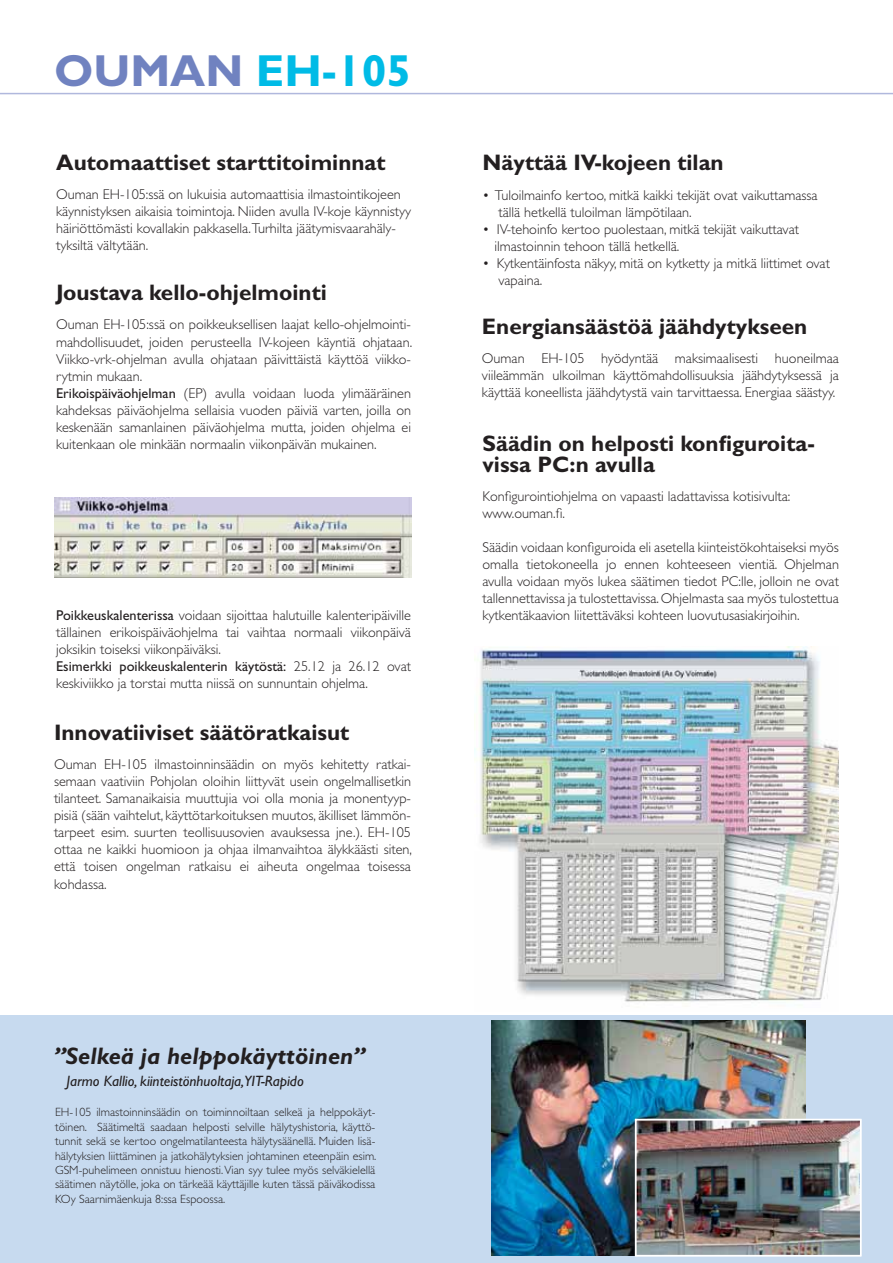
<style>
.page{position:relative;width:893px;height:1263px;background:#fff}
.page>*{position:absolute;margin:0;border:0;box-sizing:border-box;transform-origin:0 0}
.t1{font:700 45px "Gill Sans";color:#00bbe6}
.t2{font:italic 700 24px "Gill Sans";color:#231f20}
.t3{font:700 22.5px/21px "Gill Sans";color:#231f20}
.t4{font:italic 15px "Gill Sans";color:#231f20}
.t5{font:300 14.25px/17.1px "Gill Sans";color:#231f20}
.t6{font:300 12px/14.4px "Gill Sans";color:#231f20;text-align:justify}
.s1{color:#7082c0}
.s2{font-weight:400}
</style>
<div class="page">
<hr style="left:0;top:93px;width:893px;height:1px;background:#b0b8dd">
<img style="left:475px;top:646px;width:364px;height:356px">
<div style="left:0;top:1015px;width:893px;height:248px;background:#c7daef"></div>
<img style="left:492px;top:1021px;width:313px;height:235px">
<img style="left:638px;top:1122px;width:220px;height:131px">
<div style="left:635px;top:1119px;width:226px;height:137px;border:2px solid #fff"></div>
<img style="left:54px;top:498px;width:357px;height:80px">
<h1 class="t1" style="left:54px;top:55px;width:359px"><span class="s1">OUMAN</span> EH-105</h1>
<h3 class="t3" style="left:56px;top:154px;width:331px">Automaattiset starttitoiminnat</h3>
<p class="t5" style="left:56px;top:187px;width:356px">Ouman EH-105:ssä on lukuisia automaattisia ilmastointikojeen käynnistyksen aikaisia toimintoja. Niiden avulla IV-koje käynnistyy häiriöttömästi kovallakin pakkasella.Turhilta jäätymisvaarahäly&shy;tyksiltä vältytään.</p>
<h3 class="t3" style="left:56px;top:285px;width:272px">Joustava kello-ohjelmointi</h3>
<p class="t5" style="left:56px;top:318px;width:357px">Ouman EH-105:ssä on poikkeuksellisen laajat kello-ohjelmointi&shy;mahdollisuudet, joiden perusteella IV-kojeen käyntiä ohjataan.<br>Viikko-vrk-ohjelman avulla ohjataan päivittäistä käyttöä viikko&shy;rytmin mukaan.<br><span class="s2">Erikoispäiväohjelman</span> (EP) avulla voidaan luoda ylimääräinen kahdeksas päiväohjelma sellaisia vuoden päiviä varten, joilla on keskenään samanlainen päiväohjelma mutta, joiden ohjelma ei kuitenkaan ole minkään normaalin viikonpäivän mukainen.</p>
<h3 class="t3" style="left:482px;top:318px;width:327px">Energiansäästöä jäähdytykseen</h3>
<h3 class="t3" style="left:483px;top:155px;width:243px">Näyttää IV-kojeen tilan</h3>
<p class="t5" style="left:498px;top:188px;width:321px;text-indent:-16px">• Tuloilmainfo kertoo, mitkä kaikki tekijät ovat vaikuttamassa tällä hetkellä tuloilman lämpötilaan.</p>
<p class="t5" style="left:494px;top:222px;width:306px;text-indent:-12px">• IV-tehoinfo kertoo puolestaan, mitkä tekijät vaikuttavat ilmastoinnin tehoon tällä hetkellä.</p>
<p class="t5" style="left:498px;top:256px;width:333px;text-indent:-16px">• Kytkentäinfosta näkyy, mitä on kytketty ja mitkä liittimet ovat vapaina.</p>
<p class="t5" style="left:482px;top:351px;width:359px;text-align:justify">Ouman EH-105 hyödyntää maksimaalisesti huoneilmaa viileämmän ulkoilman käyttömahdollisuuksia jäähdytyksessä ja käyttää koneellista jäähdytystä vain tarvittaessa. Energiaa säästyy.</p>
<h3 class="t3" style="left:482px;top:435px;width:334px">Säädin on helposti konfiguroita&shy;vissa PC:n avulla</h3>
<p class="t5" style="left:482px;top:489px;width:309px">Konfigurointiohjelma on vapaasti ladattavissa kotisivulta: www.ouman.fi.</p>
<p class="t5" style="left:482px;top:540px;width:358px;text-align:justify">Säädin voidaan konfiguroida eli asetella kiinteistökohtaiseksi myös omalla tietokoneella jo ennen kohteeseen vientiä. Ohjelman avulla voidaan myös lukea säätimen tiedot PC:lle, jolloin ne ovat tallennettavissa ja tulostettavissa. Ohjelmasta saa myös tulostettua kytkentäkaavion liitettäväksi kohteen luovutusasiakirjoihin.</p>
<p class="t5" style="left:56px;top:608px;width:356px"><span class="s2">Poikkeuskalenterissa</span> voidaan sijoittaa halutuille kalenteripäiville tällainen erikoispäiväohjelma tai vaihtaa normaali viikonpäivä joksikin toiseksi viikonpäiväksi.<br><span class="s2">Esimerkki poikkeuskalenterin käytöstä:</span> 25.12 ja 26.12 ovat keskiviikko ja torstai mutta niissä on sunnuntain ohjelma.</p>
<h3 class="t3" style="left:54px;top:724px;width:297px">Innovatiiviset säätöratkaisut</h3>
<p class="t5" style="left:54px;top:757px;width:360px;text-align:justify">Ouman EH-105 ilmastoinninsäädin on myös kehitetty ratkai&shy;semaan vaativiin Pohjolan oloihin liittyvät usein ongelmallisetkin tilanteet. Samanaikaisia muuttujia voi olla monia ja monentyyp&shy;pisiä (sään vaihtelut, käyttötarkoituksen muutos, äkilliset lämmön&shy;tarpeet esim. suurten teollisuusovien avauksessa jne.). EH-105 ottaa ne kaikki huomioon ja ohjaa ilmanvaihtoa älykkäästi siten, että toisen ongelman ratkaisu ei aiheuta ongelmaa toisessa kohdassa.</p>
<h2 class="t2" style="left:54px;top:1048px;width:313px">”Selkeä ja helppokäyttöinen”</h2>
<p class="t4" style="left:67px;top:1075px;width:239px">Jarmo Kallio, kiinteistönhuoltaja,YIT-Rapido</p>
<p class="t6" style="left:55px;top:1107px;width:323px">EH-105 ilmastoinninsäädin on toiminnoiltaan selkeä ja helppokäyt&shy;töinen. Säätimeltä saadaan helposti selville hälytyshistoria, käyttö&shy;tunnit sekä se kertoo ongelmatilanteesta hälytysäänellä. Muiden lisä&shy;hälytyksien liittäminen ja jatkohälytyksien johtaminen eteenpäin esim.<br>GSM-puhelimeen onnistuu hienosti. Vian syy tulee myös selväkielellä säätimen näytölle, joka on tärkeää käyttäjille kuten tässä päiväkodissa KOy Saarnimäenkuja 8:ssa Espoossa.</p>
</div>
